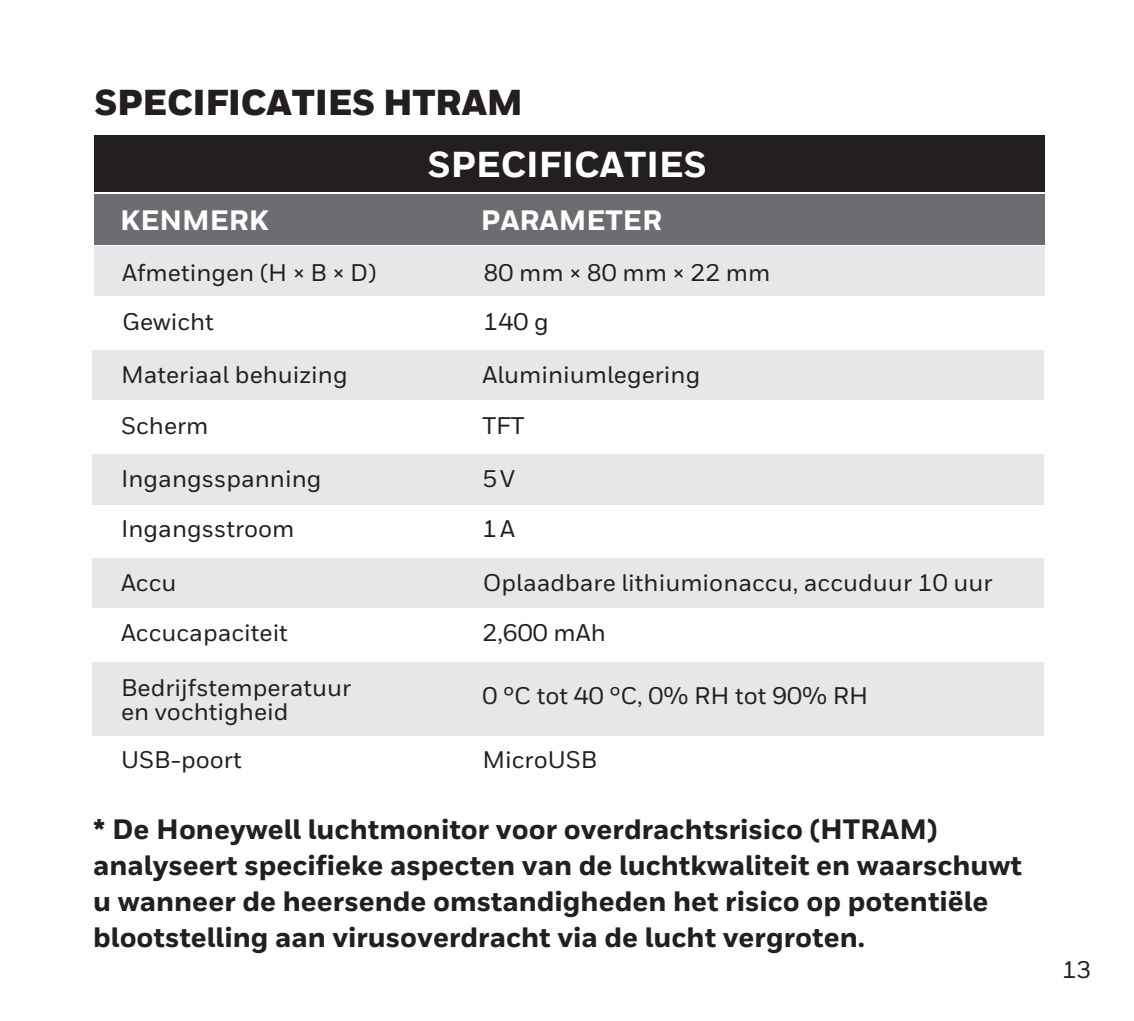
<style>
.page{position:relative;width:1134px;height:1021px;background:#fff}
.page>*{position:absolute;margin:0;border:0;box-sizing:border-box;transform-origin:0 0}
.t1{font:900 36px "Honeywell Sans";letter-spacing:-.01em;color:#231f20}
.t2{font:800 36px "Honeywell Sans";color:#fff}
.t3{font:800 28px/36px "Honeywell Sans";color:#231f20}
.t4{font:800 28px "Honeywell Sans";color:#fff}
.t5{font:500 24px/24px "Honeywell Sans";color:#231f20}
</style>
<div class="page">
<div style="left:94px;top:194px;width:951px;height:50px;background:#6c6d70"></div>
<div style="left:94px;top:246px;width:951px;height:50px;background:#e6e7e9"></div>
<div style="left:94px;top:135px;width:951px;height:57px;background:#231f20"></div>
<div style="left:93px;top:350px;width:951px;height:50px;background:#e6e7e9"></div>
<div style="left:93px;top:454px;width:951px;height:50px;background:#e6e7e9"></div>
<div style="left:93px;top:558px;width:951px;height:50px;background:#e6e7e9"></div>
<div style="left:93px;top:662px;width:951px;height:73px;background:#e6e7e9"></div>
<h1 class="t1" style="left:94px;top:80px;width:430px">SPECIFICATIES HTRAM</h1>
<h1 class="t2" style="left:428px;top:142px;width:280px">SPECIFICATIES</h1>
<p class="t4" style="left:120px;top:203px;width:150px">KENMERK</p>
<p class="t4" style="left:481px;top:203px;width:183px">PARAMETER</p>
<p class="t5" style="left:122px;top:261px;width:256px">Afmetingen (H × B × D)</p>
<p class="t5" style="left:484px;top:261px;width:288px">80 mm × 80 mm × 22 mm</p>
<p class="t5" style="left:122px;top:310px;width:93px">Gewicht</p>
<p class="t5" style="left:484px;top:310px;width:67px">140 g</p>
<p class="t5" style="left:121px;top:363px;width:228px">Materiaal behuizing</p>
<p class="t5" style="left:482px;top:363px;width:219px">Aluminiumlegering</p>
<p class="t5" style="left:121px;top:414px;width:89px">Scherm</p>
<p class="t5" style="left:482px;top:414px;width:44px">TFT</p>
<p class="t5" style="left:121px;top:467px;width:202px">Ingangsspanning</p>
<p class="t5" style="left:482px;top:467px;width:34px">5 V</p>
<p class="t5" style="left:121px;top:517px;width:175px">Ingangsstroom</p>
<p class="t5" style="left:482px;top:517px;width:34px">1 A</p>
<p class="t5" style="left:121px;top:571px;width:57px">Accu</p>
<p class="t5" style="left:483px;top:571px;width:511px">Oplaadbare lithiumionaccu, accuduur 10 uur</p>
<p class="t5" style="left:121px;top:621px;width:168px">Accucapaciteit</p>
<p class="t5" style="left:482px;top:621px;width:125px">2,600 mAh</p>
<p class="t5" style="left:121px;top:676px;width:232px">Bedrijfstemperatuur en vochtigheid</p>
<p class="t5" style="left:482px;top:684px;width:387px">0 °C tot 40 °C, 0% RH tot 90% RH</p>
<p class="t5" style="left:121px;top:747px;width:122px">USB-poort</p>
<p class="t5" style="left:482px;top:747px;width:117px">MicroUSB</p>
<p class="t3" style="left:93px;top:812px;width:930px">* De Honeywell luchtmonitor voor overdrachtsrisico (HTRAM) analyseert specifieke aspecten van de luchtkwaliteit en waarschuwt u wanneer de heersende omstandigheden het risico op potentiële blootstelling aan virusoverdracht via de lucht vergroten.</p>
<p class="t5" style="left:1062px;top:957px;width:30px">13</p>
</div>
